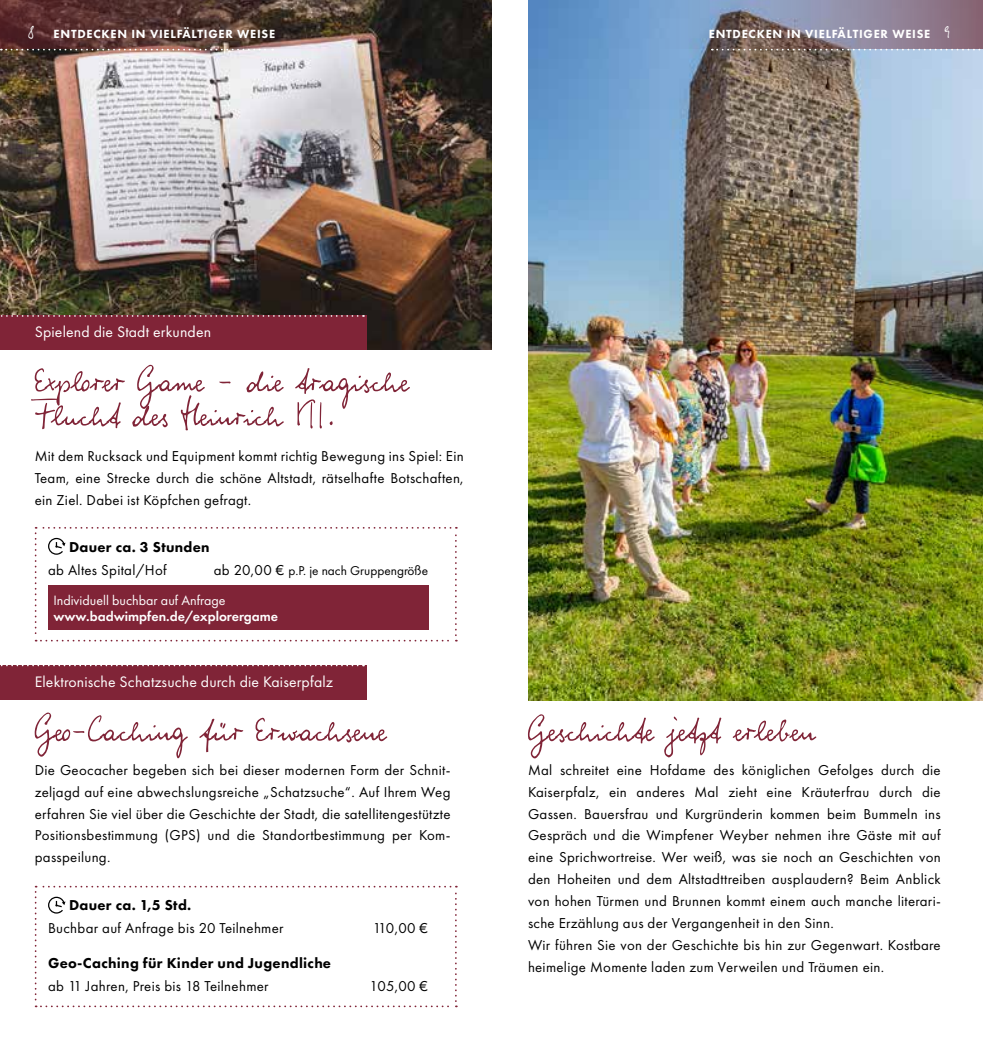
<style>
.page{position:relative;width:983px;height:1042px;background:#fff}
.page>*{position:absolute;margin:0;border:0;box-sizing:border-box;transform-origin:0 0}
.t1{font:52.5px "WIP Macho Man";letter-spacing:-.02em;color:#802437}
.t2{font:24.5px "WIP Macho Man";color:#fff}
.t3{font:15.75px "Futura PT";letter-spacing:.01em;color:#fff}
.t4{font:14.88px/21.9px "Futura PT";letter-spacing:.02em;color:#000;text-align:justify}
.t5{font:800 14.88px "Futura PT";letter-spacing:.02em;color:#000}
.t6{font:600 14px "Futura PT";color:#fff}
.t7{font:14px "Futura PT";color:#fff}
.t8{font:13.3px "Futura PT";color:#000}
.t9{font:800 12.25px "Futura PT";letter-spacing:.06em;color:#fff}
.s1{font-family:"WIP Macho Man";font-weight:400;font-size:24.5px;color:#878787}
.s2{font-family:"WIP Macho Man";font-weight:400;font-size:24.5px}
.s3{font-size:14.88px}
</style>
<div class="page">
<img style="left:528px;top:0;width:454px;height:700px">
<svg style="left:655px;top:0;width:327px;height:49px"></svg>
<img style="left:0;top:0;width:491px;height:350px">
<div style="left:0;top:315px;width:366px;height:35px;background:#802437"></div>
<svg style="left:1px;top:315px;width:363px;height:2px"></svg>
<svg style="left:35px;top:527px;width:422px;height:114px"></svg>
<div style="left:48px;top:585px;width:380px;height:44px;background:#802437"></div>
<div style="left:0;top:665px;width:366px;height:34px;background:#802437"></div>
<svg style="left:0;top:665px;width:364px;height:1px"></svg>
<svg style="left:35px;top:886px;width:422px;height:121px"></svg>
<svg style="left:0;top:0;width:337px;height:49px"></svg>
<svg style="left:1px;top:49px;width:272px;height:1px"></svg>
<svg style="left:711px;top:49px;width:272px;height:1px"></svg>
<p class="t9" style="left:708px;top:26px;width:248px">ENTDECKEN IN VIELFÄLTIGER WEISE <span class="s1">9</span></p>
<p class="t9" style="left:29px;top:26px;width:248px"><span class="s2">8</span> ENTDECKEN IN VIELFÄLTIGER WEISE</p>
<h2 class="t2" style="left:944px;top:22px;width:7px">9</h2>
<p class="t3" style="left:35px;top:322px;width:178px">Spielend die Stadt erkunden</p>
<h1 class="t1" style="left:35px;top:357px;width:375px">Explorer Game - die tragische</h1>
<h1 class="t1" style="left:35px;top:391px;width:303px">Flucht des Heinrich V||.</h1>
<p class="t4" style="left:35px;top:445px;width:430px">Mit dem Rucksack und Equipment kommt richtig Bewegung ins Spiel: Ein Team, eine Strecke durch die schöne Altstadt, rätselhafte Botschaften, ein Ziel. Dabei ist Köpfchen gefragt.</p>
<p class="t5" style="left:69px;top:538px;width:142px">Dauer ca. 3 Stunden</p>
<p class="t4" style="left:48px;top:559px;width:120px">ab Altes Spital/Hof</p>
<p class="t8" style="left:214px;top:562px;width:216px"><span class="s3">ab 20,00 €</span> p.P. je nach Gruppengröße</p>
<p class="t7" style="left:53px;top:592px;width:173px">Individuell buchbar auf Anfrage</p>
<p class="t6" style="left:53px;top:607px;width:226px">www.badwimpfen.de/explorergame</p>
<p class="t3" style="left:35px;top:672px;width:300px">Elektronische Schatzsuche durch die Kaiserpfalz</p>
<h1 class="t1" style="left:35px;top:706px;width:352px">Geo-Caching für Erwachsene</h1>
<p class="t4" style="left:35px;top:759px;width:417px">Die Geocacher begeben sich bei dieser modernen Form der Schnit&shy;zeljagd auf eine abwechslungsreiche „Schatzsuche“. Auf Ihrem Weg erfahren Sie viel über die Geschichte der Stadt, die satellitengestützte Positionsbestimmung (GPS) und die Standortbestimmung per Kom&shy;passpeilung.</p>
<p class="t5" style="left:69px;top:896px;width:124px">Dauer ca. 1,5 Std.</p>
<p class="t4" style="left:48px;top:917px;width:237px">Buchbar auf Anfrage bis 20 Teilnehmer</p>
<p class="t4" style="left:372px;top:917px;width:57px">110,00 €</p>
<p class="t5" style="left:48px;top:953px;width:284px">Geo-Caching für Kinder und Jugendliche</p>
<p class="t4" style="left:48px;top:974px;width:222px">ab 11 Jahren, Preis bis 18 Teilnehmer</p>
<p class="t4" style="left:369px;top:974px;width:60px">105,00 €</p>
<h1 class="t1" style="left:528px;top:706px;width:288px">Geschichte jetzt erleben</h1>
<p class="t4" style="left:528px;top:759px;width:414px;text-align:left">Mal schreitet eine Hofdame des königlichen Gefolges durch die Kaiserpfalz, ein anderes Mal zieht eine Kräuterfrau durch die Gassen. Bauersfrau und Kurgründerin kommen beim Bummeln ins Gespräch und die Wimpfener Weyber nehmen ihre Gäste mit auf eine Sprichwortreise. Wer weiß, was sie noch an Geschichten von den Hoheiten und dem Altstadttreiben ausplaudern? Beim Anblick von hohen Türmen und Brunnen kommt einem auch manche literari&shy;sche Erzählung aus der Vergangenheit in den Sinn.<br>Wir führen Sie von der Geschichte bis hin zur Gegenwart. Kostbare heimelige Momente laden zum Verweilen und Träumen ein.</p>
</div>
